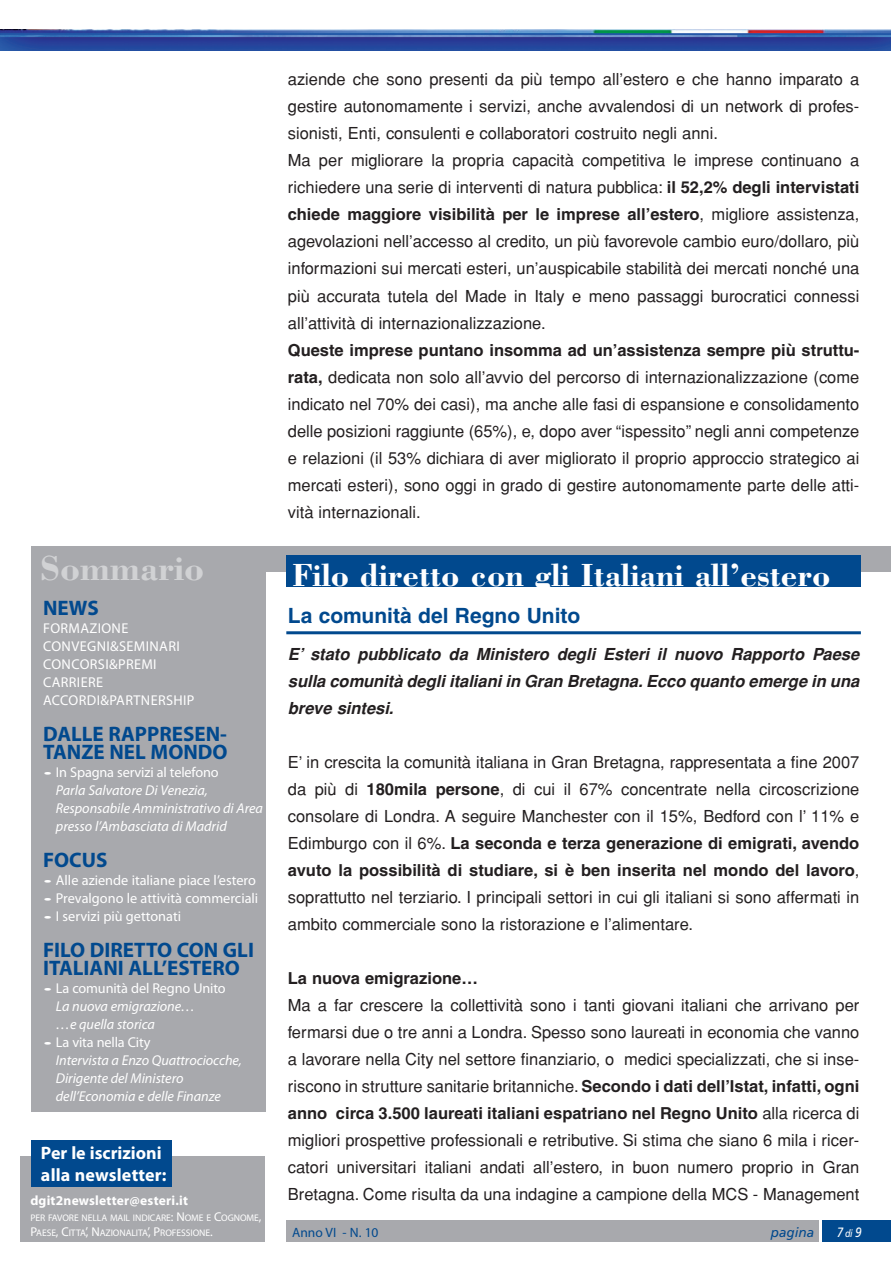
<style>
.page{position:relative;width:891px;height:1263px;background:#fff}
.page>*{position:absolute;margin:0;border:0;box-sizing:border-box;transform-origin:0 0}
.t1{font:700 36px "Bodoni";color:#d1d2d4}
.t2{font:700 33px "Bodoni";color:#fff}
.t3{font:700 21px/18px "Myriad Pro";color:#01498e}
.t4{font:700 21px "Helvetica";color:#01498e}
.t5{font:700 18px/21.6px "Myriad Pro";color:#fff}
.t6{font:16.5px/27px "Helvetica";color:#231f20;text-align:justify}
.t7{font:italic 700 16.5px/27px "Helvetica";color:#231f20;text-align:justify}
.t8{font:700 16.5px "Helvetica";color:#231f20}
.t9{font:italic 14.25px/18px "Myriad Pro";letter-spacing:-.005em;color:#fff}
.t10{font:14.25px/18px "Myriad Pro";color:#fff}
.t11{font:14.25px/18px "Myriad Pro";letter-spacing:.025em;color:#fff}
.t12{font:700 13.5px "Myriad Pro";letter-spacing:.015em;color:#fff}
.t13{font:13.5px "Myriad Pro";color:#01498e}
.t14{font:italic 13.5px "Frutiger";color:#01498e}
.t15{font:italic 13.5px "Frutiger";color:#fff;scale:.85 1}
.t16{font:9.6px/15px "Myriad Pro";letter-spacing:-.005em;color:#fff}
.s1{font-weight:700}
.s2{font-weight:700;font-style:normal}
.s3{font-style:normal}
.s4{font-size:12.75px}
.s5{font-size:10.5px}
</style>
<div class="page">
<div style="left:20px;top:1156px;width:245px;height:85px;background:#a8a9ad"></div>
<div style="left:286px;top:1220px;width:532px;height:21px;background:#a8a9ad"></div>
<div style="left:822px;top:1220px;width:68px;height:21px;background:#01498e"></div>
<div style="left:31px;top:1139px;width:140px;height:47px;background:#01498e"></div>
<img style="left:0;top:29px;width:890px;height:22px">
<div style="left:31px;top:546px;width:859px;height:26px;background:#a8a9ad"></div>
<hr style="left:286px;top:631px;width:574px;height:3px;background:#01498e">
<div style="left:286px;top:555px;width:574px;height:31px;background:#01498e"></div>
<div style="left:31px;top:546px;width:234px;height:566px;background:#a8a9ad"></div>
<p class="t6" style="left:288px;top:68px;width:573px;text-align:left">aziende che sono presenti da più tempo all’estero e che hanno imparato a gestire autonomamente i servizi, anche avvalendosi di un network di profes&shy;sionisti, Enti, consulenti e collaboratori costruito negli anni.<br>Ma per migliorare la propria capacità competitiva le imprese continuano a richiedere una serie di interventi di natura pubblica: <span class="s1">il 52,2% degli intervistati chiede maggiore visibilità per le imprese all’estero</span>, migliore assistenza, agevolazioni nell’accesso al credito, un più favorevole cambio euro/dollaro, più informazioni sui mercati esteri, un’auspicabile stabilità dei mercati nonché una più accurata tutela del Made in Italy e meno passaggi burocratici connessi all’attività di internazionalizzazione.</p>
<p class="t6" style="left:288px;top:338px;width:573px"><span class="s1">Queste imprese puntano insomma ad un’assistenza sempre più struttu&shy;rata,</span> dedicata non solo all’avvio del percorso di internazionalizzazione (come indicato nel 70% dei casi), ma anche alle fasi di espansione e consolidamento delle posizioni raggiunte (65%), e, dopo aver “ispessito” negli anni competenze e relazioni (il 53% dichiara di aver migliorato il proprio approccio strategico ai mercati esteri), sono oggi in grado di gestire autonomamente parte delle atti&shy;vità internazionali.</p>
<h1 class="t1" style="left:40px;top:555px;width:165px">Sommario</h1>
<h2 class="t2" style="left:292px;top:563px;width:539px">Filo diretto con gli Italiani all’estero</h2>
<p class="t3" style="left:43px;top:600px;width:57px">NEWS</p>
<p class="t11" style="left:43px;top:620px;width:153px">FORMAZIONE<br>CONVEGNI&amp;SEMINARI<br>CONCORSI&amp;PREMI<br>CARRIERE<br>ACCORDI&amp;PARTNERSHIP</p>
<p class="t3" style="left:43px;top:726px;width:186px">DALLE RAPPRESEN-<br>TANZE NEL MONDO</p>
<p class="t9" style="left:56px;top:764px;width:208px;text-indent:-13px"><span class="s2">·</span><span class="s3">In Spagna servizi al telefono<br></span>Parla Salvatore Di Venezia,<br>Responsabile Amministrativo di Area presso l’Ambasciata di Madrid</p>
<p class="t3" style="left:43px;top:852px;width:66px">FOCUS</p>
<p class="t10" style="left:43px;top:872px;width:216px"><span class="s1">·</span>Alle aziende italiane piace l’estero <span class="s1">·</span>Prevalgono le attività commerciali <span class="s1">·</span>I servizi più gettonati</p>
<p class="t3" style="left:43px;top:942px;width:212px">FILO DIRETTO CON GLI<br>ITALIANI ALL’ESTERO</p>
<p class="t10" style="left:43px;top:980px;width:184px"><span class="s1">·</span>La comunità del Regno Unito</p>
<p class="t9" style="left:56px;top:998px;width:141px">La nuova emigrazione…</p>
<p class="t9" style="left:56px;top:1016px;width:100px">…e quella storica</p>
<p class="t10" style="left:43px;top:1034px;width:109px"><span class="s1">·</span>La vita nella City</p>
<p class="t9" style="left:56px;top:1052px;width:187px">Intervista a Enzo Quattrociocche,</p>
<p class="t9" style="left:56px;top:1070px;width:129px">Dirigente del Ministero</p>
<p class="t9" style="left:56px;top:1088px;width:166px">dell’Economia e delle Finanze</p>
<p class="t4" style="left:288px;top:607px;width:294px">La comunità del Regno Unito</p>
<p class="t7" style="left:288px;top:642px;width:576px">E’ stato pubblicato da Ministero deg li Esteri il nuovo Rapporto Paese sulla comunità deg liitalianiin Gran Bretag na.Ecco q uanto emerge in una breve sintesi.</p>
<p class="t6" style="left:288px;top:750px;width:573px">E’ in crescita la comunità italiana in Gran Bretagna, rappresentata a fine 2007 da più di <span class="s1">180mila persone</span>, di cui il 67% concentrate nella circoscrizione consolare di Londra. A seguire Manchester con il 15%, Bedford con l’ 11% e Edimburgo con il 6%. <span class="s1">La seconda e terza generazione di emigrati, avendo avuto la possibilità di studiare, si è ben inserita nel mondo del lavoro</span>, soprattutto nel terziario. I principali settori in cui gli italiani si sono affermati in ambito commerciale sono la ristorazione e l’alimentare.</p>
<p class="t8" style="left:288px;top:972px;width:191px">La nuova emigrazione…</p>
<p class="t6" style="left:288px;top:993px;width:573px">Ma a far crescere la collettività sono i tanti giovani italiani che arrivano per fermarsi due o tre anni a Londra. Spesso sono laureati in economia che vanno a lavorare nella City nel settore finanziario, o medici specializzati, che si inse&shy;riscono in strutture sanitarie britanniche. <span class="s1">Secondo i dati dell’Istat, infatti, ogni anno circa 3.500 laureati italiani espatriano nel Regno Unito</span> alla ricerca di migliori prospettive professionali e retributive. Si stima che siano 6 mila i ricer&shy;catori universitari italiani andati all’estero, in buon numero proprio in Gran Bretagna. Come risulta da una indagine a campione della MCS - Management</p>
<p class="t5" style="left:41px;top:1143px;width:127px">Per le iscrizioni alla newsletter:</p>
<p class="t12" style="left:30px;top:1194px;width:159px">dgit2newsletter@esteri.it</p>
<p class="t16" style="left:30px;top:1211px;width:232px">PER FAVORE NELLA MAIL INDICARE<span class="s4">: N</span>OME E <span class="s4">C</span>OGNOME<span class="s4">,<br>P</span>AESE<span class="s4">, C</span>ITTA<span class="s4">’, N</span>AZIONALITA<span class="s4">’, P</span>ROFESSIONE<span class="s4">.</span></p>
<p class="t14" style="left:770px;top:1226px;width:45px">pagina</p>
<p class="t15" style="left:836px;top:1226px;width:31px">7 <span class="s5">di</span> 9</p>
<p class="t13" style="left:292px;top:1226px;width:88px">Anno VI - N. 10</p>
</div>
